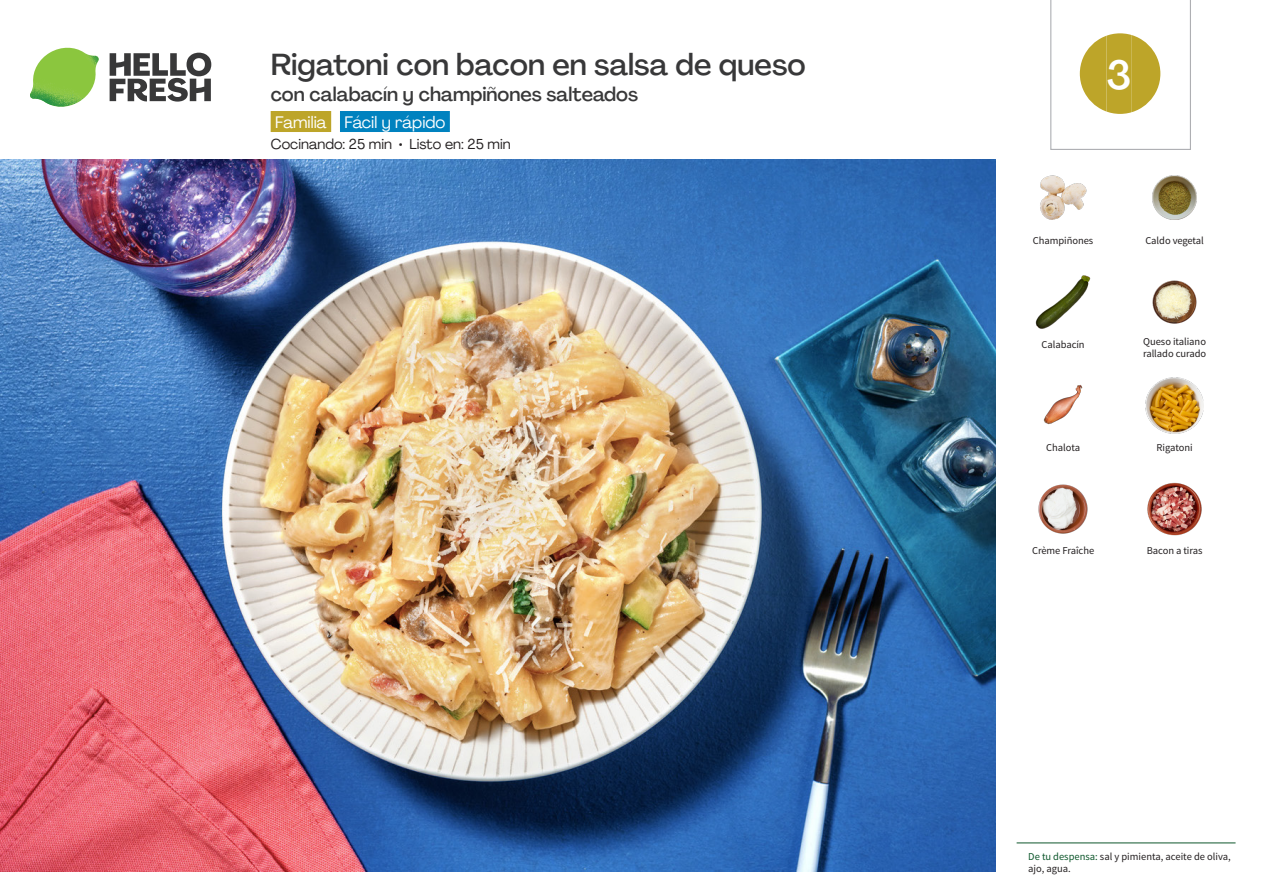
<style>
.page{position:relative;width:1263px;height:893px;background:#fff}
.page>*{position:absolute;margin:0;border:0;box-sizing:border-box;transform-origin:0 0}
._24_Recipe_Nr_Bag{font:500 40.5px "Agrandir";color:#fff}
._15_Titel_UK{font:500 30px "Agrandir";color:#383839}
._15_Titel_UK-2{font:500 19.5px "Agrandir";color:#383839}
._02_Box_Type{font:16.5px "Agrandir";color:#fff}
._02_Box_Type-2{font:14.25px "Agrandir";color:#231f20}
._18_FRONT_ingredient{font:10.5px/12px "Source Sans Pro";letter-spacing:-.005em;color:#231f20}
.s1{color:#0e572c}
</style>
<div class="page">
<svg style="left:110px;top:53px;width:101px;height:49px"></svg>
<img style="left:30px;top:48px;width:69px;height:59px">
<img style="left:0;top:159px;width:995px;height:713px">
<div style="left:271px;top:111px;width:60px;height:21px;background:#bda529"></div>
<div style="left:340px;top:111px;width:110px;height:21px;background:#0082bf"></div>
<hr style="left:1016px;top:843px;width:219px;height:1px;background:#0e572c">
<img style="left:1040px;top:175px;width:47px;height:45px">
<img style="left:1152px;top:175px;width:45px;height:45px">
<img style="left:1152px;top:280px;width:45px;height:44px">
<img style="left:1035px;top:275px;width:56px;height:54px">
<img style="left:1146px;top:377px;width:57px;height:57px">
<img style="left:1043px;top:385px;width:40px;height:40px">
<img style="left:1147px;top:482px;width:55px;height:54px">
<img style="left:1038px;top:484px;width:50px;height:50px">
<svg style="left:1050px;top:0;width:141px;height:150px"></svg>
<p class="_15_Titel_UK" style="left:271px;top:46px;width:536px">Rigatoni con bacon en salsa de queso</p>
<p class="_15_Titel_UK-2" style="left:271px;top:82px;width:369px">con calabacín y champiñones salteados</p>
<p class="_02_Box_Type" style="left:275px;top:112px;width:172px">Familia Fácil y rápido</p>
<p class="_02_Box_Type-2" style="left:271px;top:135px;width:241px">Cocinando: 25 min • Listo en: 25 min</p>
<p class="_24_Recipe_Nr_Bag" style="left:1106px;top:50px;width:26px">3</p>
<p class="_18_FRONT_ingredient" style="left:1033px;top:235px;width:62px">Champiñones</p>
<p class="_18_FRONT_ingredient" style="left:1041px;top:339px;width:45px">Calabacín</p>
<p class="_18_FRONT_ingredient" style="left:1145px;top:235px;width:60px">Caldo vegetal</p>
<p class="_18_FRONT_ingredient" style="left:1143px;top:335px;width:65px">Queso italiano rallado curado</p>
<p class="_18_FRONT_ingredient" style="left:1046px;top:441px;width:35px">Chalota</p>
<p class="_18_FRONT_ingredient" style="left:1156px;top:441px;width:38px">Rigatoni</p>
<p class="_18_FRONT_ingredient" style="left:1032px;top:545px;width:64px">Crème Fraîche</p>
<p class="_18_FRONT_ingredient" style="left:1147px;top:545px;width:57px">Bacon a tiras</p>
<p class="_18_FRONT_ingredient" style="left:1028px;top:850px;width:204px"><span class="s1">De tu despensa:</span> sal y pimienta, aceite de oliva, ajo, agua.</p>
</div>
